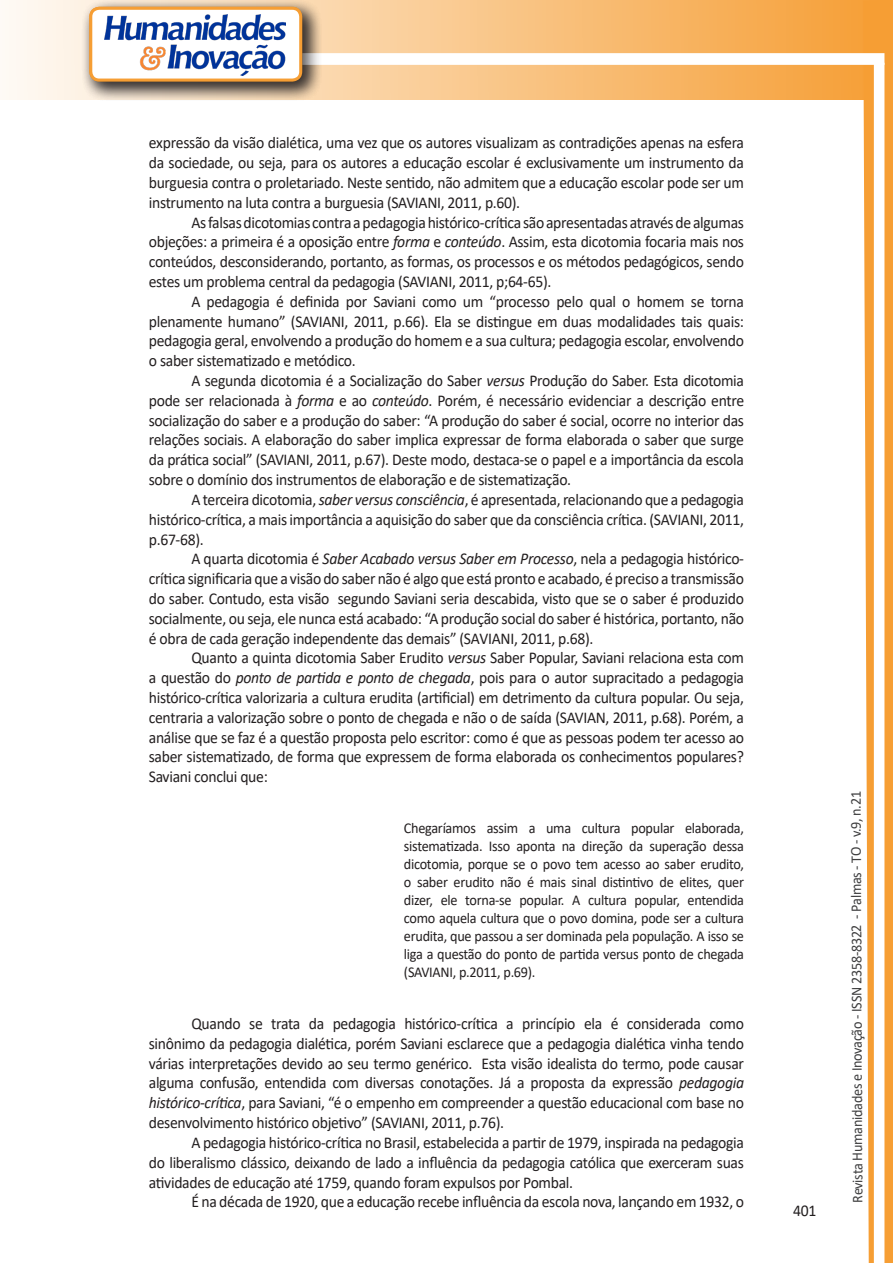
<style>
.page{position:relative;width:893px;height:1263px;background:#fff}
.page>*{position:absolute;margin:0;border:0;box-sizing:border-box;transform-origin:0 0}
.texto{font:16.5px/19.8px "Calibri";letter-spacing:-.02em;color:#231f20;text-align:justify;scale:.95 1}
.citacao{font:15px/18px "Calibri";letter-spacing:-.02em;color:#231f20;text-align:justify;scale:.95 1}
.t1{font:15px "Calibri";letter-spacing:-.025em;color:#3e3e3f;scale:.95 1}
.s1{font-style:italic}
</style>
<div class="page">
<svg style="left:5px;top:0;width:858px;height:100px;background:#f9c484"></svg>
<div style="left:302px;top:53px;width:582px;height:12px;background:#fff;border:2px solid #fff"></div>
<svg style="left:863px;top:0;width:30px;height:1263px"></svg>
<div style="left:81px;top:0;width:241px;height:102px;background:#231f20;opacity:.75"></div>
<svg style="left:91px;top:8px;width:210px;height:72px"></svg>
<div style="left:89px;top:7px;width:213px;height:75px;border:3px solid #f69e34;border-radius:9px"></div>
<p class="texto" style="left:149px;top:133px;width:628px">expressão da visão dialética, uma vez que os autores visualizam as contradições apenas na esfera da sociedade, ou seja, para os autores a educação escolar é exclusivamente um instrumento da burguesia contra o proletariado. Neste sentido, não admitem que a educação escolar pode ser um instrumento na luta contra a burguesia (SAVIANI, 2011, p.60).</p>
<p class="texto" style="left:149px;top:212px;width:628px;text-indent:43px">As falsas dicotomias contra a pedagogia histórico-crítica são apresentadas através de algumas objeções: a primeira é a oposição entre <span class="s1">forma</span> e <span class="s1">conteúdo</span>. Assim, esta dicotomia focaria mais nos conteúdos, desconsiderando, portanto, as formas, os processos e os métodos pedagógicos, sendo estes um problema central da pedagogia (SAVIANI, 2011, p;64-65).</p>
<p class="texto" style="left:149px;top:291px;width:628px;text-indent:43px">A pedagogia é definida por Saviani como um “processo pelo qual o homem se torna plenamente humano” (SAVIANI, 2011, p.66). Ela se distingue em duas modalidades tais quais: pedagogia geral, envolvendo a produção do homem e a sua cultura; pedagogia escolar, envolvendo o saber sistematizado e metódico.</p>
<p class="texto" style="left:149px;top:370px;width:628px;text-indent:43px">A segunda dicotomia é a Socialização do Saber <span class="s1">versus</span> Produção do Saber. Esta dicotomia pode ser relacionada à <span class="s1">forma</span> e ao <span class="s1">conteúdo</span>. Porém, é necessário evidenciar a descrição entre socialização do saber e a produção do saber: “A produção do saber é social, ocorre no interior das relações sociais. A elaboração do saber implica expressar de forma elaborada o saber que surge da prática social” (SAVIANI, 2011, p.67). Deste modo, destaca-se o papel e a importância da escola sobre o domínio dos instrumentos de elaboração e de sistematização.</p>
<p class="texto" style="left:149px;top:489px;width:628px;text-indent:43px">A terceira dicotomia, <span class="s1">saber versus consciência</span>, é apresentada, relacionando que a pedagogia histórico-crítica, a mais importância a aquisição do saber que da consciência crítica. (SAVIANI, 2011, p.67-68).</p>
<p class="texto" style="left:149px;top:548px;width:628px;text-indent:43px">A quarta dicotomia é <span class="s1">Saber Acabado versus Saber em Processo</span>, nela a pedagogia histórico&shy;crítica significaria que a visão do saber não é algo que está pronto e acabado, é preciso a transmissão do saber. Contudo, esta visão segundo Saviani seria descabida, visto que se o saber é produzido socialmente, ou seja, ele nunca está acabado: “A produção social do saber é histórica, portanto, não é obra de cada geração independente das demais” (SAVIANI, 2011, p.68).</p>
<p class="texto" style="left:149px;top:647px;width:628px;text-indent:43px">Quanto a quinta dicotomia Saber Erudito <span class="s1">versus</span> Saber Popular, Saviani relaciona esta com a questão do <span class="s1">ponto de partida e ponto de chegada</span>, pois para o autor supracitado a pedagogia histórico-crítica valorizaria a cultura erudita (artificial) em detrimento da cultura popular. Ou seja, centraria a valorização sobre o ponto de chegada e não o de saída (SAVIAN, 2011, p.68). Porém, a análise que se faz é a questão proposta pelo escritor: como é que as pessoas podem ter acesso ao saber sistematizado, de forma que expressem de forma elaborada os conhecimentos populares?<br>Saviani conclui que:</p>
<p class="citacao" style="left:404px;top:818px;width:359px">Chegaríamos assim a uma cultura popular elaborada, sistematizada. Isso aponta na direção da superação dessa dicotomia, porque se o povo tem acesso ao saber erudito, o saber erudito não é mais sinal distintivo de elites, quer dizer, ele torna-se popular. A cultura popular, entendida como aquela cultura que o povo domina, pode ser a cultura erudita, que passou a ser dominada pela população. A isso se liga a questão do ponto de partida versus ponto de chegada (SAVIANI, p.2011, p.69).</p>
<p class="texto" style="left:149px;top:1013px;width:628px;text-indent:43px">Quando se trata da pedagogia histórico-crítica a princípio ela é considerada como sinônimo da pedagogia dialética, porém Saviani esclarece que a pedagogia dialética vinha tendo várias interpretações devido ao seu termo genérico. Esta visão idealista do termo, pode causar alguma confusão, entendida com diversas conotações. Já a proposta da expressão <span class="s1">pedagogia histórico-crítica</span>, para Saviani, “é o empenho em compreender a questão educacional com base no desenvolvimento histórico objetivo” (SAVIANI, 2011, p.76).</p>
<p class="texto" style="left:149px;top:1132px;width:628px;text-indent:43px">A pedagogia histórico-crítica no Brasil, estabelecida a partir de 1979, inspirada na pedagogia do liberalismo clássico, deixando de lado a influência da pedagogia católica que exerceram suas atividades de educação até 1759, quando foram expulsos por Pombal.</p>
<p class="texto" style="left:191px;top:1191px;width:583px">É na década de 1920, que a educação recebe influência da escola nova, lançando em 1932, o</p>
<p class="texto" style="left:793px;top:1200px;width:26px">401</p>
<p class="t1" style="left:846px;top:1203px;width:435px;rotate:-90deg">Revista Humanidades e Inovação - ISSN 2358-8322 - Palmas - TO - v.9, n.21</p>
</div>
